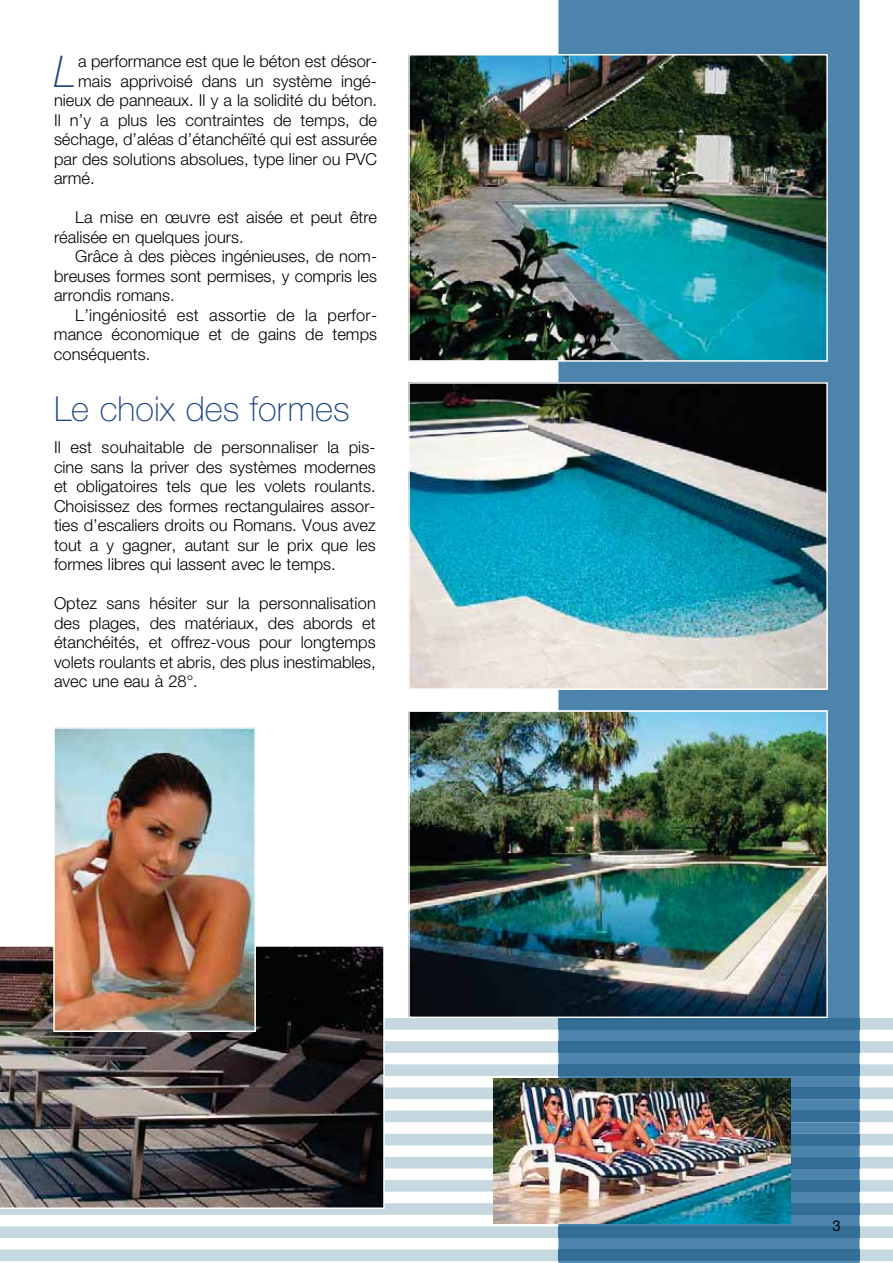
<style>
.page{position:relative;width:893px;height:1263px;background:#fff}
.page>*{position:absolute;margin:0;border:0;box-sizing:border-box;transform-origin:0 0}
.t1{font:italic 100 43.8px "Helvetica Neue";color:#1c4382}
.t2{font:100 34.5px "Helvetica Neue";color:#1c4382}
.t3{font:300 16.5px/19.5px "Helvetica Neue";color:#010202;text-align:justify}
.t4{font:15px "Helvetica Neue";color:#030806}
</style>
<div class="page">
<div style="left:558px;top:0;width:302px;height:1263px;background:#4c84ac"></div>
<img style="left:411px;top:57px;width:414px;height:302px">
<div style="left:408px;top:54px;width:420px;height:308px;border:2px solid #fff"></div>
<img style="left:411px;top:385px;width:414px;height:302px">
<div style="left:408px;top:382px;width:420px;height:308px;border:2px solid #fff"></div>
<img style="left:408px;top:710px;width:420px;height:308px">
<svg style="left:0;top:1249px;width:893px;height:12px;background:#c8d9e0"></svg>
<div style="left:558px;top:1249px;width:302px;height:12px;background:#346d95"></div>
<svg style="left:0;top:1226px;width:893px;height:12px;background:#c8d9e0"></svg>
<div style="left:558px;top:1226px;width:302px;height:12px;background:#346d95"></div>
<svg style="left:0;top:1203px;width:893px;height:12px;background:#c7d9e0"></svg>
<div style="left:558px;top:1203px;width:302px;height:12px;background:#346d95"></div>
<svg style="left:385px;top:1180px;width:508px;height:12px;background:#c7d9e0"></svg>
<div style="left:558px;top:1180px;width:302px;height:12px;background:#346d95"></div>
<div style="left:385px;top:1157px;width:508px;height:11px;background:#c6d8df"></div>
<div style="left:558px;top:1157px;width:302px;height:11px;background:#346d95"></div>
<div style="left:385px;top:1134px;width:508px;height:11px;background:#c6d8df"></div>
<div style="left:558px;top:1134px;width:302px;height:11px;background:#346d95"></div>
<div style="left:385px;top:1111px;width:508px;height:11px;background:#c6d8df"></div>
<div style="left:558px;top:1111px;width:302px;height:11px;background:#346d95"></div>
<svg style="left:385px;top:1087px;width:508px;height:12px;background:#c8d9e0"></svg>
<div style="left:558px;top:1087px;width:302px;height:12px;background:#346d95"></div>
<svg style="left:385px;top:1064px;width:508px;height:12px;background:#c7d9e0"></svg>
<div style="left:558px;top:1064px;width:302px;height:12px;background:#346d95"></div>
<svg style="left:385px;top:1041px;width:508px;height:12px;background:#c7d9e0"></svg>
<div style="left:558px;top:1041px;width:302px;height:12px;background:#346d95"></div>
<svg style="left:385px;top:1018px;width:508px;height:12px;background:#c7d9e0"></svg>
<div style="left:558px;top:1018px;width:302px;height:12px;background:#346d95"></div>
<img style="left:0;top:946px;width:385px;height:263px">
<img style="left:56px;top:730px;width:197px;height:299px">
<div style="left:53px;top:727px;width:203px;height:305px;border:2px solid #fff"></div>
<img style="left:493px;top:1079px;width:298px;height:144px">
<h1 class="t1" style="left:54px;top:55px;width:23px">L</h1>
<p class="t3" style="left:78px;top:53px;width:301px">a performance est que le béton est désor-</p>
<p class="t3" style="left:78px;top:72px;width:300px">mais apprivoisé dans un système ingé-</p>
<p class="t3" style="left:54px;top:92px;width:325px">nieux de panneaux. Il y a la solidité du béton.</p>
<p class="t3" style="left:54px;top:111px;width:325px">Il n’y a plus les contraintes de temps, de</p>
<p class="t3" style="left:54px;top:131px;width:325px">séchage, d’aléas d’étanchéïté qui est assurée</p>
<p class="t3" style="left:54px;top:150px;width:325px">par des solutions absolues, type liner ou PVC</p>
<p class="t3" style="left:54px;top:170px;width:42px">armé.</p>
<p class="t3" style="left:54px;top:209px;width:325px;text-indent:21px">La mise en œuvre est aisée et peut être réalisée en quelques jours.</p>
<p class="t3" style="left:54px;top:248px;width:325px;text-indent:21px">Grâce à des pièces ingénieuses, de nom&shy;breuses formes sont permises, y compris les arrondis romans.</p>
<p class="t3" style="left:54px;top:306px;width:325px;text-indent:21px">L’ingéniosité est assortie de la perfor&shy;mance économique et de gains de temps conséquents.</p>
<h2 class="t2" style="left:54px;top:396px;width:297px">Le choix des formes</h2>
<p class="t3" style="left:54px;top:439px;width:323px">Il est souhaitable de personnaliser la pis&shy;cine sans la priver des systèmes modernes et obligatoires tels que les volets roulants.<br>Choisissez des formes rectangulaires assor&shy;ties d’escaliers droits ou Romans. Vous avez tout a y gagner, autant sur le prix que les formes libres qui lassent avec le temps.</p>
<p class="t3" style="left:54px;top:595px;width:323px">Optez sans hésiter sur la personnalisation des plages, des matériaux, des abords et étanchéités, et offrez-vous pour longtemps volets roulants et abris, des plus inestimables, avec une eau à 28°.</p>
<p class="t4" style="left:832px;top:1220px;width:10px">3</p>
</div>
